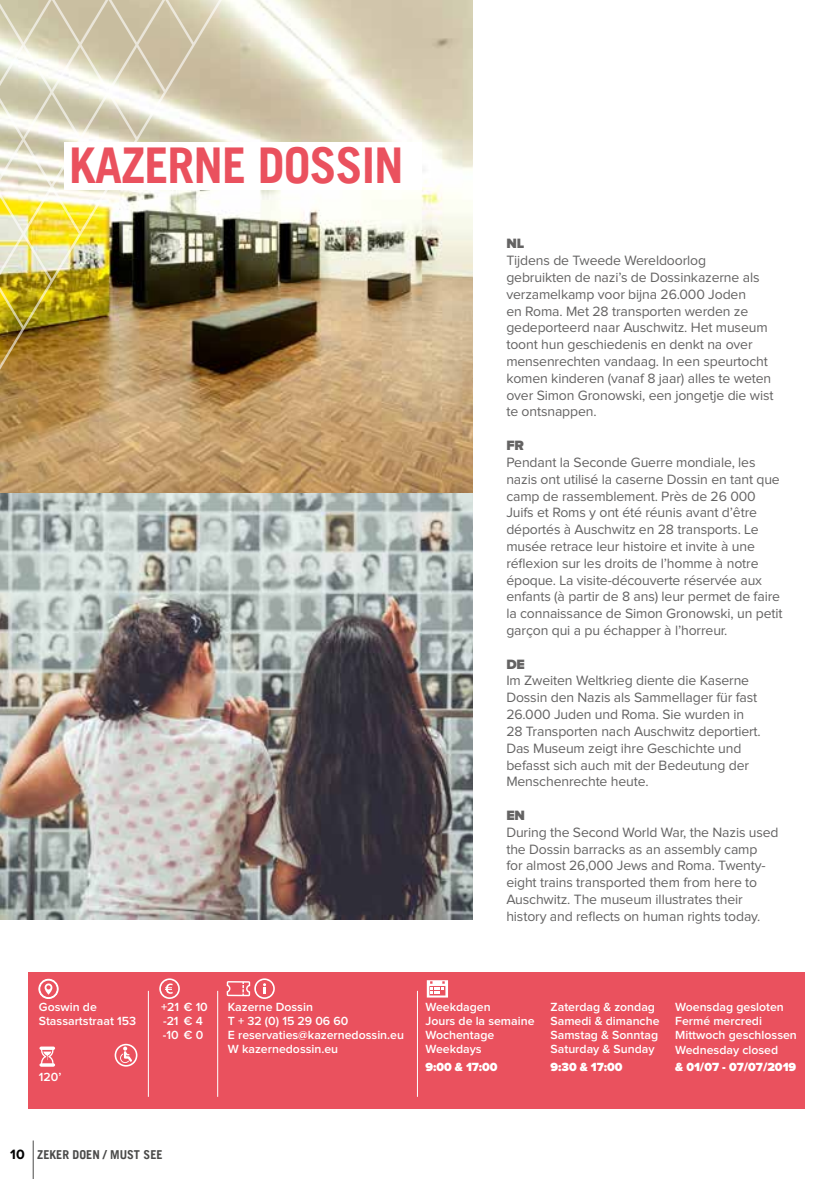
<style>
.page{position:relative;width:839px;height:1179px;background:#fff}
.page>*{position:absolute;margin:0;border:0;box-sizing:border-box;transform-origin:0 0}
.t1{font:700 49.35px "Trade Gothic LT";letter-spacing:-.02em;color:#ea515e}
.t2{font:14px/16.8px "Proxima Nova";letter-spacing:-.01em;color:#646363}
.t3{font:900 14px "Proxima Nova";letter-spacing:-.01em;color:#646363}
.t4{font:600 12.25px/14px "Proxima Nova";color:#fff}
.t5{font:900 12.25px "Proxima Nova";color:#fff}
.t6{font:700 12.25px "Trade Gothic LT";color:#4a4a49}
.s1{font-family:"Proxima Nova";font-size:14px;color:#000}
</style>
<div class="page">
<img style="left:0;top:0;width:472px;height:919px">
<img style="left:0;top:0;width:223px;height:378px">
<div style="left:64px;top:142px;width:358px;height:48px;background:#fff"></div>
<div style="left:28px;top:972px;width:776px;height:136px;background:#ea515e"></div>
<hr style="left:148px;top:990px;width:1px;height:106px;background:#fff">
<hr style="left:217px;top:990px;width:1px;height:106px;background:#fff">
<hr style="left:417px;top:990px;width:1px;height:106px;background:#fff">
<svg style="left:426px;top:980px;width:22px;height:17px"></svg>
<svg style="left:38px;top:978px;width:21px;height:21px"></svg>
<svg style="left:159px;top:978px;width:21px;height:20px"></svg>
<svg style="left:227px;top:978px;width:48px;height:20px"></svg>
<hr style="left:39px;top:1046px;width:16px;height:3px;background:#fff;border-radius:2px">
<hr style="left:39px;top:1063px;width:16px;height:3px;background:#fff;border-radius:2px">
<svg style="left:40px;top:1046px;width:15px;height:20px"></svg>
<div style="left:115px;top:1043px;width:22px;height:23px;border:2px solid #fff;border-radius:50%"></div>
<svg style="left:120px;top:1046px;width:12px;height:16px"></svg>
<hr style="left:33px;top:1140px;width:1px;height:38px;background:#4a4a49">
<h1 class="t1" style="left:69px;top:135px;width:336px">KAZERNE DOSSIN</h1>
<p class="t3" style="left:506px;top:237px;width:19px">NL</p>
<p class="t2" style="left:506px;top:253px;width:268px">Tijdens de Tweede Wereldoorlog gebruikten de nazi’s de Dossinkazerne als verzamelkamp voor bijna 26.000 Joden<br>en Roma. Met 28 transporten werden ze gedeporteerd naar Auschwitz. Het museum toont hun geschiedenis en denkt na over mensenrechten vandaag. In een speurtocht komen kinderen (vanaf 8 jaar) alles te weten over Simon Gronowski, een jongetje die wist te ontsnappen.</p>
<p class="t3" style="left:506px;top:439px;width:19px">FR</p>
<p class="t2" style="left:506px;top:454px;width:277px">Pendant la Seconde Guerre mondiale, les nazis ont utilisé la caserne Dossin en tant que camp de rassemblement. Près de 26 000<br>Juifs et Roms y ont été réunis avant d’être déportés à Auschwitz en 28 transports. Le musée retrace leur histoire et invite à une réflexion sur les droits de l’homme à notre époque. La visite-découverte réservée aux enfants (à partir de 8 ans) leur permet de faire la connaissance de Simon Gronowski, un petit garçon qui a pu échapper à l’horreur.</p>
<p class="t3" style="left:506px;top:657px;width:20px">DE</p>
<p class="t2" style="left:506px;top:673px;width:256px">Im Zweiten Weltkrieg diente die Kaserne Dossin den Nazis als Sammellager für fast 26.000 Juden und Roma. Sie wurden in 28 Transporten nach Auschwitz deportiert.<br>Das Museum zeigt ihre Geschichte und befasst sich auch mit der Bedeutung der Menschenrechte heute.</p>
<p class="t3" style="left:506px;top:808px;width:20px">EN</p>
<p class="t2" style="left:506px;top:824px;width:274px">During the Second World War, the Nazis used the Dossin barracks as an assembly camp<br>for almost 26,000 Jews and Roma. Twenty&shy;eight trains transported them from here to Auschwitz. The museum illustrates their history and reflects on human rights today.</p>
<p class="t4" style="left:39px;top:1000px;width:99px">Goswin de<br>Stassartstraat 153</p>
<p class="t4" style="left:39px;top:1070px;width:24px">120’</p>
<p class="t4" style="left:161px;top:1000px;width:48px">+21 € 10 -21 € 4 -10 € 0</p>
<p class="t4" style="left:228px;top:1000px;width:178px">Kazerne Dossin<br>T + 32 (0) 15 29 06 60<br>E reservaties@kazernedossin.eu<br>W kazernedossin.eu</p>
<p class="t4" style="left:425px;top:1000px;width:111px">Weekdagen<br>Jours de la semaine<br>Wochentage<br>Weekdays</p>
<p class="t5" style="left:425px;top:1061px;width:74px">9:00 &amp; 17:00</p>
<p class="t4" style="left:550px;top:1000px;width:110px">Zaterdag &amp; zondag<br>Samedi &amp; dimanche<br>Samstag &amp; Sonntag<br>Saturday &amp; Sunday</p>
<p class="t5" style="left:550px;top:1061px;width:74px">9:30 &amp; 17:00</p>
<p class="t4" style="left:675px;top:1000px;width:123px">Woensdag gesloten<br>Fermé mercredi<br>Mittwoch geschlossen<br>Wednesday closed</p>
<p class="t5" style="left:675px;top:1061px;width:122px">&amp; 01/07 - 07/07/2019</p>
<p class="t6" style="left:10px;top:1146px;width:154px"><span class="s1">10</span> ZEKER DOEN / MUST SEE</p>
</div>
